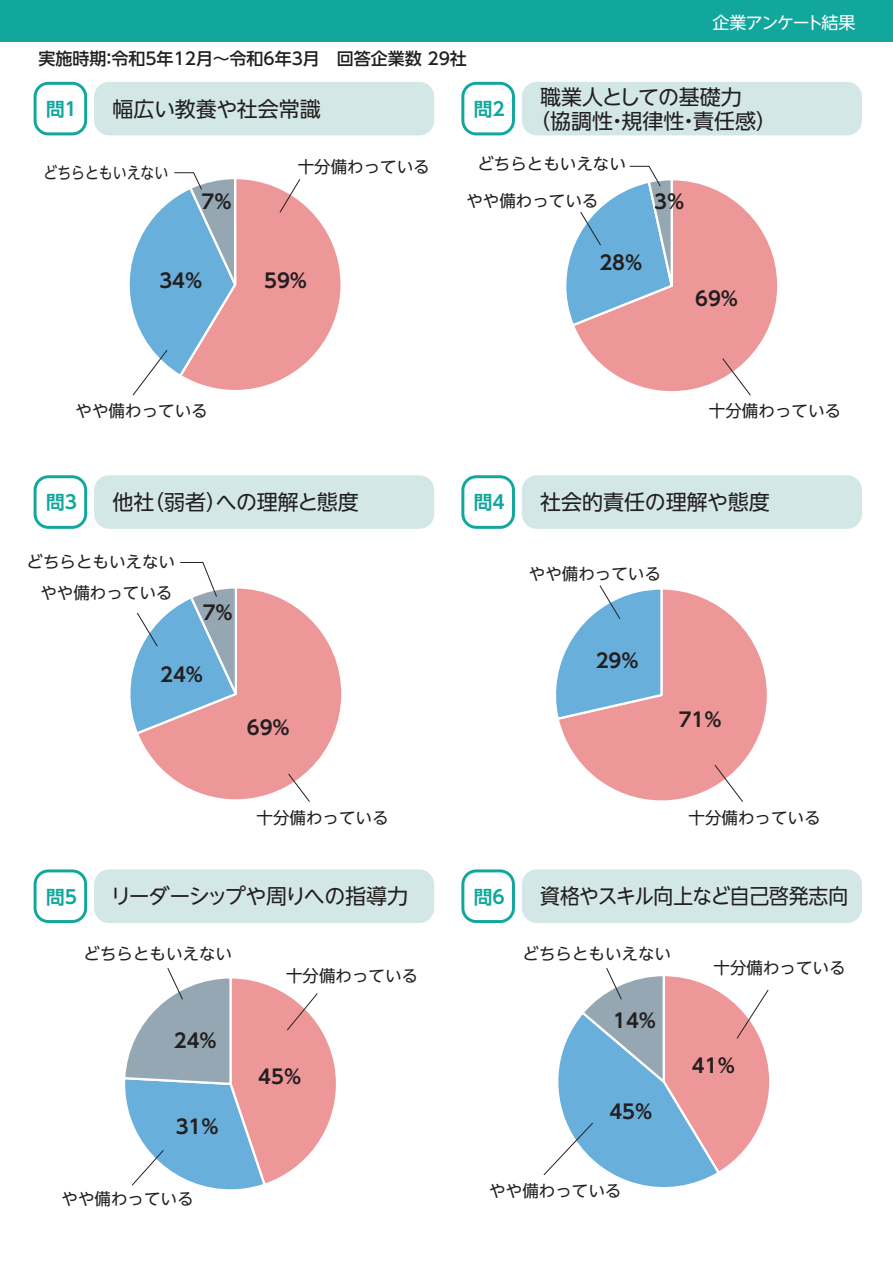
<style>
.page{position:relative;width:893px;height:1263px;background:#fff}
.page>*{position:absolute;margin:0;border:0;box-sizing:border-box;transform-origin:0 0}
.t1{font:21px/23.4px "UD Shin Go NT Pr 6 N";letter-spacing:-.015em;color:#231f20}
.t2{font:21px "UD Shin Go NT Pr 6 N";letter-spacing:-.015em;color:#231f20;scale:.94 1}
.t3{font:21px "UD Shin Go NT Pr 6 N";letter-spacing:-.035em;color:#231f20}
.t4{font:700 19.5px "UD Shin Go NT Pr 6 N De";color:#231f20}
.t5{font:700 18.6px "UD Shin Go NT Pr 6 N De";color:#12a79d}
.t6{font:500 16.95px "UD Shin Go NT Pr 6 N";color:#231f20}
.t7{font:16.95px "UD Shin Go NT Pr 6 N";letter-spacing:-.075em;color:#fff}
.t8{font:16.5px "UD Shin Go NT Pr 6 N";color:#231f20}
.t9{font:16.5px "UD Shin Go NT Pr 6 N";color:#231f20;scale:.84 1}
</style>
<div class="page">
<svg style="left:556px;top:585px;width:211px;height:217px"></svg>
<svg style="left:543px;top:968px;width:227px;height:219px"></svg>
<svg style="left:125px;top:968px;width:211px;height:222px"></svg>
<div style="left:0;top:0;width:893px;height:42px;background:#12a79d"></div>
<div style="left:94px;top:82px;width:340px;height:53px;background:#d3e8e6;border-radius:15px"></div>
<svg style="left:34px;top:82px;width:53px;height:53px"></svg>
<div style="left:522px;top:82px;width:340px;height:53px;background:#d3e8e6;border-radius:15px"></div>
<svg style="left:461px;top:82px;width:54px;height:53px"></svg>
<div style="left:94px;top:475px;width:340px;height:54px;background:#d3e8e6;border-radius:15px"></div>
<svg style="left:34px;top:475px;width:53px;height:54px"></svg>
<div style="left:522px;top:475px;width:340px;height:54px;background:#d3e8e6;border-radius:15px"></div>
<svg style="left:461px;top:475px;width:54px;height:54px"></svg>
<div style="left:94px;top:869px;width:340px;height:54px;background:#d3e8e6;border-radius:15px"></div>
<svg style="left:34px;top:869px;width:53px;height:54px"></svg>
<div style="left:522px;top:869px;width:340px;height:54px;background:#d3e8e6;border-radius:15px"></div>
<svg style="left:461px;top:869px;width:54px;height:54px"></svg>
<svg style="left:129px;top:172px;width:212px;height:224px"></svg>
<svg style="left:566px;top:165px;width:212px;height:231px"></svg>
<svg style="left:130px;top:562px;width:212px;height:240px"></svg>
<p class="t6" style="left:39px;top:45px;width:430px">実施時期：令和5年12月～令和6年3月　回答企業数 29社</p>
<p class="t7" style="left:713px;top:9px;width:144px">企業アンケート結果</p>
<p class="t5" style="left:46px;top:94px;width:35px">問１</p>
<p class="t1" style="left:112px;top:96px;width:210px">幅広い教養や社会常識</p>
<p class="t1" style="left:529px;top:85px;width:250px;text-indent:11px">職業人としての基礎力<br>（協調性・規律性・責任感）</p>
<p class="t5" style="left:474px;top:94px;width:32px">問2</p>
<p class="t9" style="left:44px;top:159px;width:150px">どちらともいえない</p>
<p class="t4" style="left:202px;top:186px;width:32px">7%</p>
<p class="t8" style="left:298px;top:153px;width:133px">十分備わっている</p>
<p class="t4" style="left:159px;top:264px;width:44px">34%</p>
<p class="t4" style="left:264px;top:264px;width:44px">59%</p>
<p class="t8" style="left:76px;top:397px;width:133px">やや備わっている</p>
<p class="t8" style="left:477px;top:151px;width:150px">どちらともいえない</p>
<p class="t8" style="left:466px;top:187px;width:133px">やや備わっている</p>
<p class="t4" style="left:654px;top:186px;width:32px">3%</p>
<p class="t4" style="left:599px;top:246px;width:44px">28%</p>
<p class="t4" style="left:695px;top:283px;width:44px">69%</p>
<p class="t8" style="left:709px;top:397px;width:133px">十分備わっている</p>
<p class="t5" style="left:46px;top:487px;width:32px">問3</p>
<p class="t1" style="left:112px;top:490px;width:248px">他社（弱者）への理解と態度</p>
<p class="t5" style="left:474px;top:487px;width:32px">問4</p>
<p class="t1" style="left:540px;top:490px;width:231px">社会的責任の理解や態度</p>
<p class="t8" style="left:27px;top:548px;width:150px">どちらともいえない</p>
<p class="t8" style="left:40px;top:579px;width:133px">やや備わっている</p>
<p class="t4" style="left:203px;top:597px;width:32px">7%</p>
<p class="t4" style="left:160px;top:659px;width:44px">24%</p>
<p class="t4" style="left:247px;top:711px;width:44px">69%</p>
<p class="t8" style="left:256px;top:804px;width:133px">十分備わっている</p>
<p class="t8" style="left:529px;top:560px;width:133px">やや備わっている</p>
<p class="t4" style="left:596px;top:645px;width:44px">29%</p>
<p class="t4" style="left:679px;top:704px;width:44px">71%</p>
<p class="t8" style="left:689px;top:804px;width:133px">十分備わっている</p>
<p class="t5" style="left:46px;top:881px;width:32px">問5</p>
<p class="t3" style="left:110px;top:879px;width:299px">リーダーシップや周りへの指導力</p>
<p class="t5" style="left:474px;top:881px;width:32px">問6</p>
<p class="t2" style="left:540px;top:879px;width:329px">資格やスキル向上など自己啓発志向</p>
<p class="t8" style="left:84px;top:940px;width:150px">どちらともいえない</p>
<p class="t8" style="left:522px;top:940px;width:150px">どちらともいえない</p>
<p class="t8" style="left:286px;top:962px;width:133px">十分備わっている</p>
<p class="t4" style="left:174px;top:1025px;width:44px">24%</p>
<p class="t4" style="left:176px;top:1110px;width:44px">31%</p>
<p class="t8" style="left:62px;top:1185px;width:134px">やや備わっている</p>
<p class="t4" style="left:258px;top:1061px;width:44px">45%</p>
<p class="t4" style="left:613px;top:1004px;width:44px">14%</p>
<p class="t4" style="left:609px;top:1096px;width:44px">45%</p>
<p class="t8" style="left:489px;top:1178px;width:133px">やや備わっている</p>
<p class="t8" style="left:714px;top:955px;width:133px">十分備わっている</p>
<p class="t4" style="left:692px;top:1049px;width:44px">41%</p>
</div>
